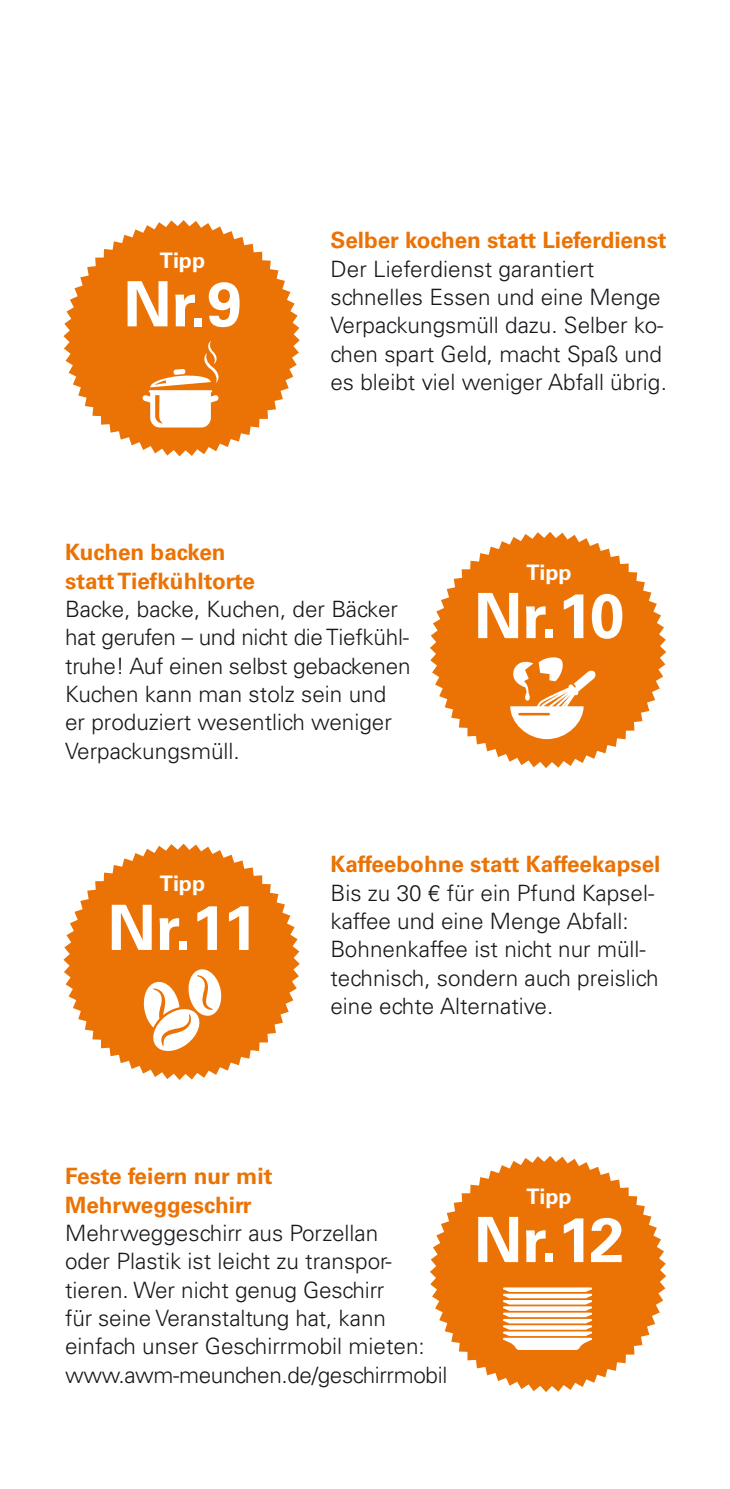
<style>
.page{position:relative;width:730px;height:1489px;background:#fff}
.page>*{position:absolute;margin:0;border:0;box-sizing:border-box;transform-origin:0 0}
.t1{font:700 62.5px "Univers LT Std";color:#fff}
.t2{font:300 22.5px/28.2px "Univers LT Std";color:#1a171c}
.t3{font:700 22.5px/28.2px "Univers LT Std";color:#eb7305}
.t4{font:700 21.5px "Univers LT Std";color:#fff}
</style>
<div class="page">
<svg style="left:430px;top:532px;width:236px;height:236px;fill:#eb7305"></svg>
<svg style="left:510px;top:656px;width:86px;height:83px"></svg>
<svg style="left:63px;top:843px;width:237px;height:236px;fill:#eb7305"></svg>
<svg style="left:142px;top:967px;width:81px;height:86px"></svg>
<svg style="left:430px;top:1155px;width:236px;height:236px;fill:#eb7305"></svg>
<svg style="left:503px;top:1287px;width:90px;height:62px"></svg>
<svg style="left:63px;top:220px;width:237px;height:236px;fill:#eb7305"></svg>
<svg style="left:142px;top:341px;width:78px;height:86px"></svg>
<p class="t4" style="left:160px;top:248px;width:47px">Tipp</p>
<h1 class="t1" style="left:123px;top:268px;width:120px">Nr.9</h1>
<p class="t3" style="left:330px;top:226px;width:338px">Selber kochen statt Lieferdienst</p>
<p class="t2" style="left:330px;top:254px;width:338px">Der Lieferdienst garantiert schnelles Essen und eine Menge<br>Verpackungsmüll dazu. Selber ko&shy;chen spart Geld, macht Spaß und es bleibt viel weniger Abfall übrig.</p>
<p class="t3" style="left:65px;top:538px;width:191px">Kuchen backen statt Tiefkühltorte</p>
<p class="t2" style="left:65px;top:594px;width:347px">Backe, backe, Kuchen, der Bäcker hat gerufen – und nicht die Tiefkühl&shy;truhe! Auf einen selbst gebackenen<br>Kuchen kann man stolz sein und er produziert wesentlich weniger<br>Verpackungsmüll.</p>
<p class="t4" style="left:526px;top:559px;width:47px">Tipp</p>
<h1 class="t1" style="left:474px;top:579px;width:152px">Nr.10</h1>
<p class="t4" style="left:160px;top:871px;width:47px">Tipp</p>
<h1 class="t1" style="left:107px;top:891px;width:152px">Nr.11</h1>
<p class="t3" style="left:330px;top:850px;width:332px">Kaffeebohne statt Kaffeekapsel</p>
<p class="t2" style="left:330px;top:878px;width:330px">Bis zu 30 € für ein Pfund Kapsel&shy;kaffee und eine Menge Abfall:<br>Bohnenkaffee ist nicht nur müll&shy;technisch, sondern auch preislich eine echte Alternative.</p>
<p class="t3" style="left:65px;top:1162px;width:209px">Feste feiern nur mit<br>Mehrweggeschirr</p>
<p class="t2" style="left:65px;top:1218px;width:384px">Mehrweggeschirr aus Porzellan<br>oder Plastik ist leicht zu transpor&shy;tieren. Wer nicht genug Geschirr<br>für seine Veranstaltung hat, kann einfach unser Geschirrmobil mieten: www.awm-meunchen.de/geschirrmobil</p>
<p class="t4" style="left:526px;top:1183px;width:47px">Tipp</p>
<h1 class="t1" style="left:474px;top:1203px;width:152px">Nr.12</h1>
</div>
